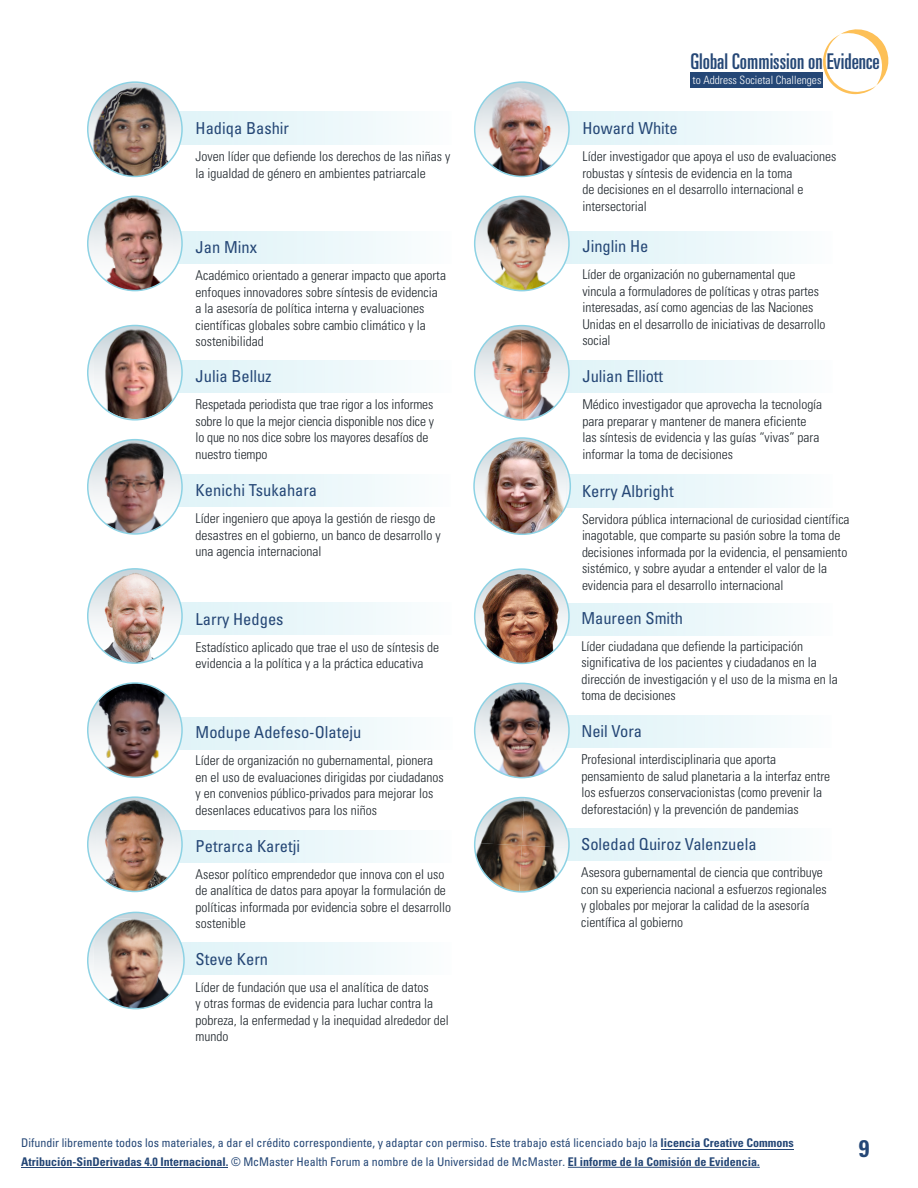
<style>
.page{position:relative;width:918px;height:1188px;background:#fff}
.page>*{position:absolute;margin:0;border:0;box-sizing:border-box;transform-origin:0 0}
.t1{font:700 condensed 24px "Univers";color:#254776}
.t2{font:ultra-condensed 21.75px "Univers LT Std";color:#254776}
.t3{font:condensed 16.5px "Univers";color:#254776}
.t4{font:300 condensed 13.5px/16.5px "Univers";color:#1e252b}
.t5{font:condensed 12px/18.1px "Univers";color:#254776}
.t6{font:300 condensed 11.4px "Univers LT Std";color:#fff}
.s1{font-weight:700}
</style>
<div class="page">
<svg style="left:183px;top:361px;width:214px;height:32px"></svg>
<svg style="left:570px;top:603px;width:208px;height:33px"></svg>
<svg style="left:183px;top:474px;width:213px;height:32px"></svg>
<svg style="left:183px;top:112px;width:214px;height:32px"></svg>
<svg style="left:570px;top:112px;width:208px;height:32px"></svg>
<svg style="left:570px;top:231px;width:208px;height:33px"></svg>
<svg style="left:570px;top:361px;width:208px;height:32px"></svg>
<svg style="left:183px;top:231px;width:214px;height:33px"></svg>
<svg style="left:570px;top:715px;width:207px;height:33px"></svg>
<svg style="left:570px;top:828px;width:207px;height:32px"></svg>
<svg style="left:185px;top:943px;width:212px;height:32px"></svg>
<svg style="left:183px;top:602px;width:214px;height:33px"></svg>
<svg style="left:183px;top:718px;width:215px;height:32px"></svg>
<svg style="left:183px;top:830px;width:214px;height:33px"></svg>
<svg style="left:571px;top:475px;width:207px;height:32px"></svg>
<img style="left:87px;top:81px;width:96px;height:96px">
<img style="left:474px;top:81px;width:96px;height:96px">
<svg style="left:87px;top:196px;width:96px;height:95px"></svg>
<img style="left:474px;top:196px;width:96px;height:95px">
<img style="left:87px;top:325px;width:96px;height:96px">
<img style="left:474px;top:325px;width:96px;height:96px">
<svg style="left:87px;top:439px;width:96px;height:96px"></svg>
<img style="left:87px;top:568px;width:96px;height:96px">
<img style="left:474px;top:568px;width:96px;height:96px">
<svg style="left:87px;top:682px;width:96px;height:96px"></svg>
<img style="left:474px;top:683px;width:96px;height:95px">
<svg style="left:87px;top:796px;width:96px;height:96px"></svg>
<svg style="left:474px;top:797px;width:96px;height:96px"></svg>
<img style="left:473px;top:437px;width:98px;height:98px">
<svg style="left:87px;top:912px;width:98px;height:97px"></svg>
<svg style="left:823px;top:29px;width:66px;height:65px"></svg>
<div style="left:690px;top:72px;width:133px;height:16px;background:#254776"></div>
<hr style="left:568px;top:1167px;width:192px;height:1px;background:#254776">
<hr style="left:22px;top:1167px;width:206px;height:1px;background:#254776">
<hr style="left:661px;top:1149px;width:132px;height:1px;background:#254776">
<p class="t3" style="left:196px;top:118px;width:95px">Hadiqa Bashir</p>
<p class="t4" style="left:196px;top:148px;width:256px">Joven líder que defiende los derechos de las niñas y la igualdad de género en ambientes patriarcale</p>
<p class="t3" style="left:196px;top:237px;width:63px">Jan Minx</p>
<p class="t4" style="left:196px;top:267px;width:252px">Académico orientado a generar impacto que aporta enfoques innovadores sobre síntesis de evidencia a la asesoría de política interna y evaluaciones científicas globales sobre cambio climático y la sostenibilidad</p>
<p class="t3" style="left:196px;top:366px;width:78px">Julia Belluz</p>
<p class="t4" style="left:196px;top:396px;width:240px">Respetada periodista que trae rigor a los informes sobre lo que la mejor ciencia disponible nos dice y lo que no nos dice sobre los mayores desafíos de nuestro tiempo</p>
<p class="t3" style="left:196px;top:480px;width:123px">Kenichi Tsukahara</p>
<p class="t4" style="left:196px;top:510px;width:247px">Líder ingeniero que apoya la gestión de riesgo de desastres en el gobierno, un banco de desarrollo y una agencia internacional</p>
<p class="t3" style="left:196px;top:608px;width:89px">Larry Hedges</p>
<p class="t4" style="left:196px;top:639px;width:245px">Estadístico aplicado que trae el uso de síntesis de evidencia a la política y a la práctica educativa</p>
<p class="t3" style="left:196px;top:722px;width:167px">Modupe Adefeso-Olateju</p>
<p class="t4" style="left:196px;top:752px;width:250px">Líder de organización no gubernamental, pionera en el uso de evaluaciones dirigidas por ciudadanos y en convenios público-privados para mejorar los desenlaces educativos para los niños</p>
<p class="t3" style="left:196px;top:836px;width:106px">Petrarca Karetji</p>
<p class="t4" style="left:196px;top:866px;width:257px">Asesor político emprendedor que innova con el uso de analítica de datos para apoyar la formulación de políticas informada por evidencia sobre el desarrollo sostenible</p>
<p class="t3" style="left:196px;top:948px;width:74px">Steve Kern</p>
<p class="t4" style="left:196px;top:979px;width:255px">Líder de fundación que usa el analítica de datos<br>y otras formas de evidencia para luchar contra la pobreza, la enfermedad y la inequidad alrededor del mundo</p>
<h2 class="t2" style="left:690px;top:49px;width:191px">Global Commission on Evidence</h2>
<p class="t6" style="left:693px;top:73px;width:130px">to Address Societal Challenges</p>
<p class="t3" style="left:582px;top:118px;width:97px">Howard White</p>
<p class="t4" style="left:582px;top:148px;width:256px">Líder investigador que apoya el uso de evaluaciones robustas y síntesis de evidencia en la toma<br>de decisiones en el desarrollo internacional e intersectorial</p>
<p class="t3" style="left:582px;top:236px;width:67px">Jinglin He</p>
<p class="t4" style="left:582px;top:266px;width:245px">Líder de organización no gubernamental que vincula a formuladores de políticas y otras partes interesadas, así como agencias de las Naciones Unidas en el desarrollo de iniciativas de desarrollo social</p>
<p class="t3" style="left:582px;top:366px;width:82px">Julian Elliott</p>
<p class="t4" style="left:582px;top:396px;width:241px">Médico investigador que aprovecha la tecnología para preparar y mantener de manera eficiente las síntesis de evidencia y las guías “vivas” para informar la toma de decisiones</p>
<p class="t3" style="left:582px;top:481px;width:93px">Kerry Albright</p>
<p class="t4" style="left:582px;top:511px;width:269px">Servidora pública internacional de curiosidad científica inagotable, que comparte su pasión sobre la toma de decisiones informada por la evidencia, el pensamiento sistémico, y sobre ayudar a entender el valor de la evidencia para el desarrollo internacional</p>
<p class="t3" style="left:581px;top:608px;width:103px">Maureen Smith</p>
<p class="t4" style="left:581px;top:638px;width:258px">Líder ciudadana que defiende la participación significativa de los pacientes y ciudadanos en la dirección de investigación y el uso de la misma en la toma de decisiones</p>
<p class="t3" style="left:581px;top:721px;width:62px">Neil Vora</p>
<p class="t4" style="left:581px;top:751px;width:250px">Profesional interdisciplinaria que aporta pensamiento de salud planetaria a la interfaz entre los esfuerzos conservacionistas (como prevenir la deforestación) y la prevención de pandemias</p>
<p class="t3" style="left:581px;top:834px;width:177px">Soledad Quiroz Valenzuela</p>
<p class="t4" style="left:581px;top:864px;width:247px">Asesora gubernamental de ciencia que contribuye con su experiencia nacional a esfuerzos regionales y globales por mejorar la calidad de la asesoría científica al gobierno</p>
<p class="t5" style="left:21px;top:1134px;width:774px">Difundir libremente todos los materiales, a dar el crédito correspondiente, y adaptar con permiso. Este trabajo está licenciado bajo la <span class="s1">licencia Creative Commons<br>Atribución-SinDerivadas 4.0 Internacional.</span> © McMaster Health Forum a nombre de la Universidad de McMaster. <span class="s1">El informe de la Comisión de Evidencia.</span></p>
<h1 class="t1" style="left:859px;top:1134px;width:12px">9</h1>
</div>
